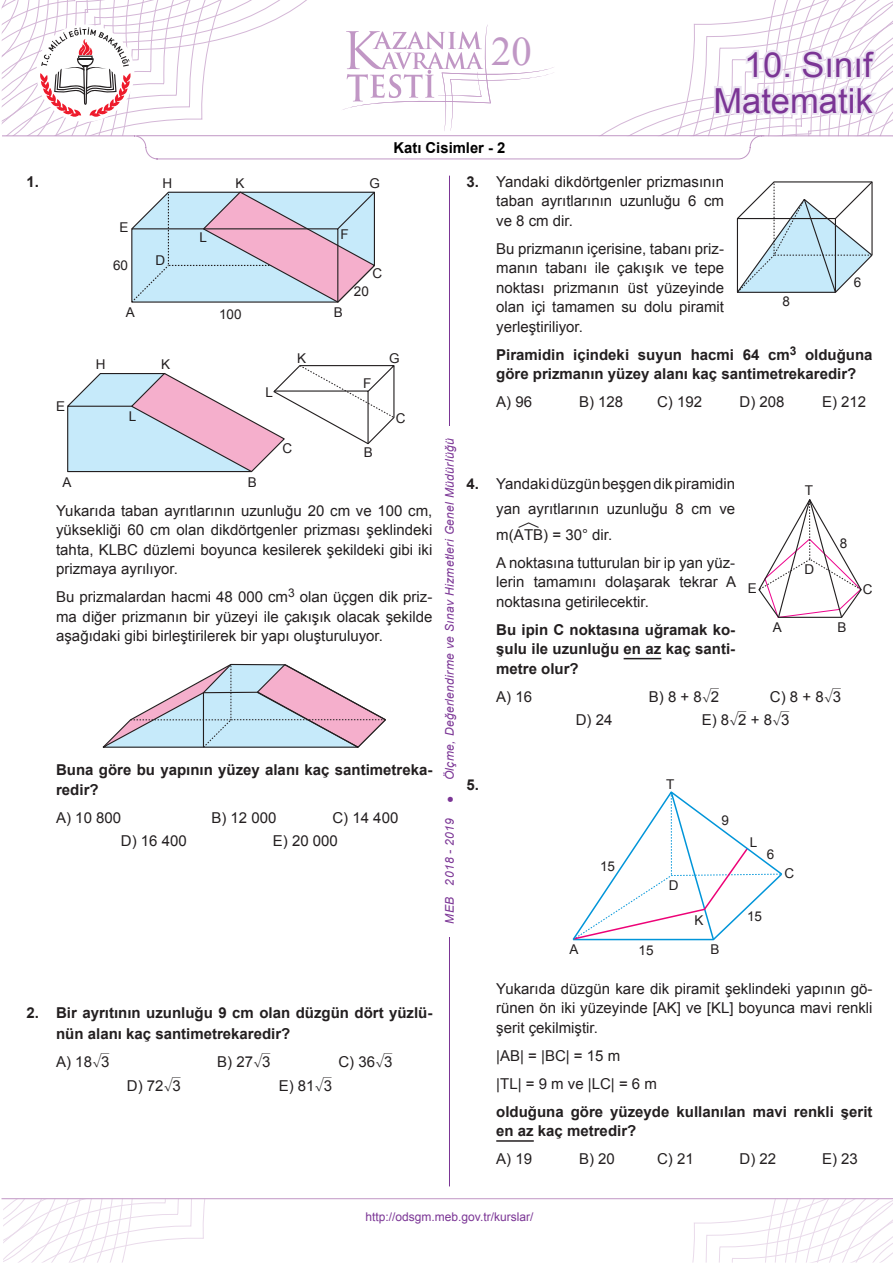
<style>
.page{position:relative;width:893px;height:1263px;background:#fff}
.page>*{position:absolute;margin:0;border:0;box-sizing:border-box;transform-origin:0 0}
.t1{font:40.5px "Times New Roman";color:#c097c5}
.t2{font:34.5px/36px "Arial";color:#7b3595;text-align:right}
.sorun1{font:15px/19.5px "Arial";color:#231f20;text-align:justify}
.sorub1{font:700 15px/19.5px "Arial";color:#231f20}
._3_lu_ust{font:15px "Arial";color:#231f20}
._5_li_yan{font:15px "Arial";color:#231f20}
._3_lu_alt{font:15px "Arial";color:#231f20}
.t3{font:700 15px "Arial";color:#000}
.t4{font:13.5px "Arial";color:#231f20}
.t5{font:italic 12px "Arial";letter-spacing:.03em;color:#7b3595}
.t6{font:12px "Arial";color:#7b3595}
.s1{font-weight:700}
.s2{font-family:"Matematik"}
</style>
<div class="page">
<svg style="left:551px;top:1199px;width:342px;height:63px"></svg>
<svg style="left:3px;top:1199px;width:344px;height:63px"></svg>
<hr style="left:2px;top:1198px;width:891px;height:1px;background:#c197c5">
<svg style="left:2px;top:0;width:891px;height:159px"></svg>
<hr style="left:449px;top:176px;width:1px;height:1010px;background:#7b3595">
<div style="left:440px;top:426px;width:19px;height:510px;background:#fff"></div>
<svg style="left:132px;top:191px;width:243px;height:112px;background:#ccd0e1"></svg>
<svg style="left:67px;top:365px;width:328px;height:108px"></svg>
<svg style="left:103px;top:664px;width:283px;height:84px"></svg>
<hr style="left:624px;top:658px;width:37px;height:1px;background:#231f20">
<hr style="left:496px;top:1140px;width:38px;height:2px;background:#231f20">
<svg style="left:737px;top:181px;width:136px;height:112px"></svg>
<svg style="left:758px;top:499px;width:104px;height:119px"></svg>
<svg style="left:572px;top:791px;width:210px;height:150px"></svg>
<p class="sorub1" style="left:26px;top:172px;width:14px">1.</p>
<p class="t4" style="left:56px;top:397px;width:11px">E</p>
<p class="t1" style="left:491px;top:24px;width:42px">20</p>
<h2 class="t2" style="left:713px;top:47px;width:161px">10. Sınıf<br>Matematik</h2>
<p class="t4" style="left:96px;top:355px;width:11px">H</p>
<p class="t3" style="left:393px;top:138px;width:113px">Katı Cisimler - 2</p>
<p class="t4" style="left:162px;top:174px;width:11px">H</p>
<p class="t4" style="left:369px;top:174px;width:12px">G</p>
<p class="t4" style="left:236px;top:174px;width:11px">K</p>
<p class="t4" style="left:120px;top:218px;width:11px">E</p>
<p class="t4" style="left:113px;top:256px;width:17px">60</p>
<p class="t4" style="left:155px;top:252px;width:11px">D</p>
<p class="t4" style="left:200px;top:229px;width:9px">L</p>
<p class="t4" style="left:340px;top:226px;width:10px">F</p>
<p class="t4" style="left:372px;top:264px;width:11px">C</p>
<p class="t4" style="left:354px;top:283px;width:17px">20</p>
<p class="t4" style="left:126px;top:303px;width:11px">A</p>
<p class="t4" style="left:334px;top:303px;width:11px">B</p>
<p class="t4" style="left:219px;top:305px;width:24px">100</p>
<p class="t4" style="left:129px;top:407px;width:9px">L</p>
<p class="t4" style="left:161px;top:355px;width:11px">K</p>
<p class="t4" style="left:265px;top:383px;width:9px">L</p>
<p class="t4" style="left:297px;top:349px;width:11px">K</p>
<p class="t4" style="left:363px;top:374px;width:10px">F</p>
<p class="t4" style="left:389px;top:349px;width:12px">G</p>
<p class="t4" style="left:396px;top:409px;width:11px">C</p>
<p class="sorun1" style="left:466px;top:172px;width:259px"><span class="s1">3.</span> Yandaki dikdörtgenler prizmasının</p>
<p class="sorun1" style="left:496px;top:191px;width:229px">taban ayrıtlarının uzunluğu 6 cm ve 8 cm dir.</p>
<p class="sorun1" style="left:496px;top:239px;width:229px">Bu prizmanın içerisine, tabanı priz&shy;manın tabanı ile çakışık ve tepe noktası prizmanın üst yüzeyinde olan içi tamamen su dolu piramit yerleştiriliyor.</p>
<p class="sorub1" style="left:496px;top:345px;width:378px">Piramidin içindeki suyun hacmi 64 cm<sup>3</sup> olduğuna göre prizmanın yüzey alanı kaç santimetrekaredir?</p>
<p class="_5_li_yan" style="left:496px;top:392px;width:37px">A) 96</p>
<p class="_5_li_yan" style="left:579px;top:392px;width:46px">B) 128</p>
<p class="_5_li_yan" style="left:657px;top:392px;width:47px">C) 192</p>
<p class="_5_li_yan" style="left:739px;top:392px;width:47px">D) 208</p>
<p class="_5_li_yan" style="left:822px;top:392px;width:46px">E) 212</p>
<p class="t4" style="left:854px;top:273px;width:9px">6</p>
<p class="t4" style="left:783px;top:292px;width:9px">8</p>
<p class="t4" style="left:62px;top:473px;width:11px">A</p>
<p class="t4" style="left:248px;top:473px;width:11px">B</p>
<p class="t4" style="left:282px;top:439px;width:11px">C</p>
<p class="t4" style="left:364px;top:443px;width:11px">B</p>
<p class="sorun1" style="left:56px;top:501px;width:378px">Yukarıda taban ayrıtlarının uzunluğu 20 cm ve 100 cm, yüksekliği 60 cm olan dikdörtgenler prizması şeklindeki tahta, KLBC düzlemi boyunca kesilerek şekildeki gibi iki prizmaya ayrılıyor.</p>
<p class="sorun1" style="left:56px;top:587px;width:378px">Bu prizmalardan hacmi 48 000 cm<sup>3</sup> olan üçgen dik priz&shy;ma diğer prizmanın bir yüzeyi ile çakışık olacak şekilde aşağıdaki gibi birleştirilerek bir yapı oluşturuluyor.</p>
<p class="sorub1" style="left:56px;top:760px;width:378px">Buna göre bu yapının yüzey alanı kaç santimetreka&shy;redir?</p>
<p class="_3_lu_ust" style="left:56px;top:807px;width:67px">A) 10 800</p>
<p class="_3_lu_ust" style="left:211px;top:807px;width:67px">B) 12 000</p>
<p class="_3_lu_ust" style="left:332px;top:807px;width:67px">C) 14 400</p>
<p class="_3_lu_alt" style="left:121px;top:831px;width:67px">D) 16 400</p>
<p class="_3_lu_alt" style="left:273px;top:831px;width:67px">E) 20 000</p>
<p class="t5" style="left:442px;top:803px;width:366px;rotate:-90deg">● Ölçme, Değerlendirme ve Sınav Hizmetleri Genel Müdürlüğü</p>
<p class="t5" style="left:442px;top:924px;width:107px;rotate:-90deg">MEB 2018 - 2019</p>
<p class="sorun1" style="left:466px;top:474px;width:270px"><span class="s1">4.</span> Yandaki düzgün beşgen dik piramidin</p>
<p class="t4" style="left:805px;top:482px;width:10px">T</p>
<p class="sorun1" style="left:496px;top:496px;width:240px;line-height:25.5px">yan ayrıtlarının uzunluğu 8 cm ve m(A<span class="s2">é</span>TB) = 30° dir.</p>
<p class="sorun1" style="left:496px;top:553px;width:241px">A noktasına tutturulan bir ip yan yüz&shy;lerin tamamını dolaşarak tekrar A noktasına getirilecektir.</p>
<p class="sorub1" style="left:496px;top:620px;width:240px;text-align:justify">Bu ipin C noktasına uğramak ko&shy;şulu ile uzunluğu en az kaç santi&shy;metre olur?</p>
<p class="_3_lu_ust" style="left:496px;top:686px;width:37px">A) 16</p>
<p class="_3_lu_ust" style="left:649px;top:686px;width:72px">B) 8 + 8<span class="s2">ñ</span>2</p>
<p class="_3_lu_ust" style="left:770px;top:686px;width:73px">C) 8 + 8<span class="s2">ñ</span>3</p>
<p class="_3_lu_alt" style="left:576px;top:710px;width:38px">D) 24</p>
<p class="_3_lu_alt" style="left:702px;top:710px;width:89px">E) 8<span class="s2">ñ</span>2 + 8<span class="s2">ñ</span>3</p>
<p class="t4" style="left:840px;top:534px;width:9px">8</p>
<p class="t4" style="left:804px;top:560px;width:11px">D</p>
<p class="t4" style="left:748px;top:580px;width:11px">E</p>
<p class="t4" style="left:773px;top:618px;width:11px">A</p>
<p class="t4" style="left:837px;top:618px;width:11px">B</p>
<p class="sorub1" style="left:466px;top:776px;width:14px">5.</p>
<p class="t4" style="left:666px;top:775px;width:10px">T</p>
<p class="t4" style="left:600px;top:857px;width:17px">15</p>
<p class="t4" style="left:669px;top:876px;width:11px">D</p>
<p class="t4" style="left:570px;top:940px;width:11px">A</p>
<p class="t4" style="left:638px;top:941px;width:17px">15</p>
<p class="t4" style="left:722px;top:812px;width:9px">9</p>
<p class="t4" style="left:694px;top:912px;width:11px">K</p>
<p class="t4" style="left:710px;top:940px;width:11px">B</p>
<p class="t4" style="left:750px;top:833px;width:9px">L</p>
<p class="t4" style="left:767px;top:845px;width:9px">6</p>
<p class="t4" style="left:784px;top:865px;width:11px">C</p>
<p class="t4" style="left:747px;top:908px;width:17px">15</p>
<p class="t4" style="left:863px;top:580px;width:11px">C</p>
<p class="sorub1" style="left:56px;top:1003px;width:378px;line-height:21px;text-indent:-30px">2. Bir ayrıtının uzunluğu 9 cm olan düzgün dört yüzlü&shy;nün alanı kaç santimetrekaredir?</p>
<p class="_3_lu_ust" style="left:56px;top:1052px;width:55px">A) 18<span class="s2">ñ</span>3</p>
<p class="_3_lu_ust" style="left:217px;top:1052px;width:55px">B) 27<span class="s2">ñ</span>3</p>
<p class="_3_lu_ust" style="left:338px;top:1052px;width:56px">C) 36<span class="s2">ñ</span>3</p>
<p class="_3_lu_alt" style="left:127px;top:1076px;width:56px">D) 72<span class="s2">ñ</span>3</p>
<p class="_3_lu_alt" style="left:279px;top:1076px;width:55px">E) 81<span class="s2">ñ</span>3</p>
<p class="sorun1" style="left:496px;top:979px;width:378px">Yukarıda düzgün kare dik piramit şeklindeki yapının gö&shy;rünen ön iki yüzeyinde [AK] ve [KL] boyunca mavi renkli şerit çekilmiştir.</p>
<p class="sorun1" style="left:496px;top:1046px;width:125px">|AB| = |BC| = 15 m</p>
<p class="sorun1" style="left:496px;top:1074px;width:162px">|TL| = 9 m ve |LC| = 6 m</p>
<p class="sorub1" style="left:496px;top:1102px;width:378px">olduğuna göre yüzeyde kullanılan mavi renkli şerit en az kaç metredir?</p>
<p class="_5_li_yan" style="left:496px;top:1149px;width:37px">A) 19</p>
<p class="_5_li_yan" style="left:579px;top:1149px;width:37px">B) 20</p>
<p class="_5_li_yan" style="left:657px;top:1149px;width:38px">C) 21</p>
<p class="_5_li_yan" style="left:739px;top:1149px;width:38px">D) 22</p>
<p class="_5_li_yan" style="left:822px;top:1149px;width:37px">E) 23</p>
<p class="t6" style="left:366px;top:1208px;width:169px">http://odsgm.meb.gov.tr/kurslar/</p>
</div>
